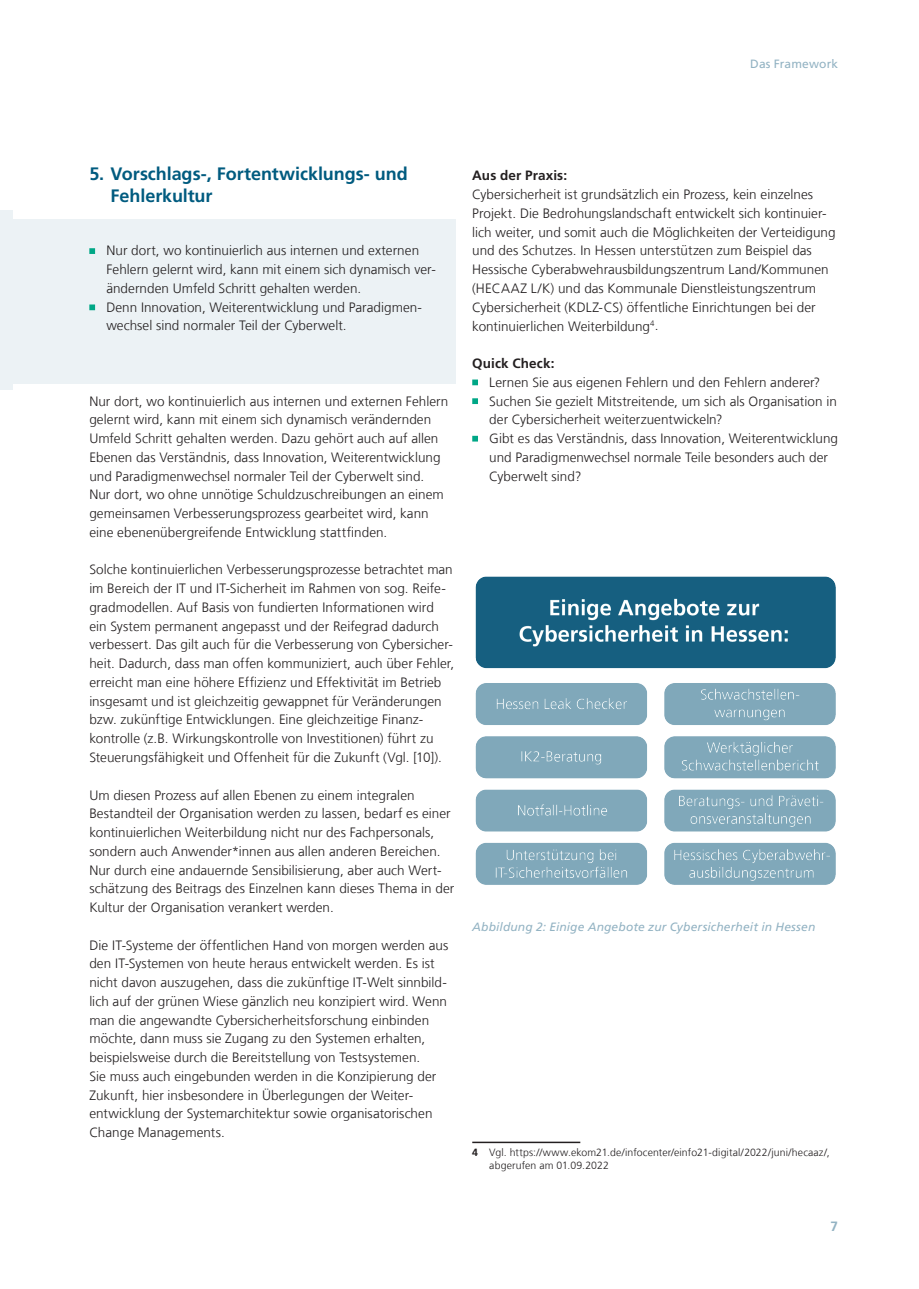
<style>
.page{position:relative;width:919px;height:1289px;background:#fff}
.page>*{position:absolute;margin:0;border:0;box-sizing:border-box;transform-origin:0 0}
.t1{font:700 18px/21.6px "Frutiger LT Com";letter-spacing:-.005em;color:#005b7f}
.t2{font:300 13.5px/18.8px "Frutiger LT Com";letter-spacing:.005em;color:#231f20}
.t3{font:700 13.5px "Frutiger LT Com";letter-spacing:.01em;color:#231f20}
.t4{font:700 13.5px "Frutiger LT Com";color:#93b3c3}
.t5{font:italic 12px "Frutiger LT Com";letter-spacing:.01em;color:#93b3c3}
.t6{font:12px "Frutiger LT Com";letter-spacing:.01em;color:#93b3c3}
.t7{font:300 10.5px/13.5px "Frutiger LT Com";letter-spacing:.01em;color:#231f20}
.s1{font-weight:700}
</style>
<div class="page">
<img style="left:475px;top:576px;width:361px;height:309px">
<svg style="left:472px;top:379px;width:6px;height:6px"></svg>
<svg style="left:472px;top:398px;width:6px;height:6px"></svg>
<svg style="left:472px;top:436px;width:6px;height:5px"></svg>
<hr style="left:472px;top:1141px;width:108px;height:2px;background:#231f20">
<div style="left:0;top:210px;width:13px;height:180px;background:#ecf2f5"></div>
<div style="left:13px;top:219px;width:442px;height:165px;background:#ecf2f5"></div>
<svg style="left:89px;top:248px;width:7px;height:6px"></svg>
<svg style="left:89px;top:304px;width:7px;height:6px"></svg>
<p class="t6" style="left:750px;top:57px;width:89px">Das Framework</p>
<h1 class="t1" style="left:111px;top:163px;width:299px;text-indent:-21px">5. Vorschlags-, Fortentwicklungs- und<br>Fehlerkultur</h1>
<p class="t2" style="left:106px;top:241px;width:331px">Nur dort, wo kontinuierlich aus internen und externen Fehlern gelernt wird, kann mit einem sich dynamisch ver&shy;ändernden Umfeld Schritt gehalten werden.<br>Denn Innovation, Weiterentwicklung und Paradigmen&shy;wechsel sind normaler Teil der Cyberwelt.</p>
<p class="t2" style="left:89px;top:391px;width:360px">Nur dort, wo kontinuierlich aus internen und externen Fehlern gelernt wird, kann mit einem sich dynamisch verändernden Umfeld Schritt gehalten werden. Dazu gehört auch auf allen Ebenen das Verständnis, dass Innovation, Weiterentwicklung und Paradigmenwechsel normaler Teil der Cyberwelt sind.<br>Nur dort, wo ohne unnötige Schuldzuschreibungen an einem gemeinsamen Verbesserungsprozess gearbeitet wird, kann eine ebenenübergreifende Entwicklung stattfinden.</p>
<p class="t2" style="left:89px;top:560px;width:366px">Solche kontinuierlichen Verbesserungsprozesse betrachtet man im Bereich der IT und IT-Sicherheit im Rahmen von sog. Reife&shy;gradmodellen. Auf Basis von fundierten Informationen wird ein System permanent angepasst und der Reifegrad dadurch verbessert. Das gilt auch für die Verbesserung von Cybersicher&shy;heit. Dadurch, dass man offen kommuniziert, auch über Fehler, erreicht man eine höhere Effizienz und Effektivität im Betrieb insgesamt und ist gleichzeitig gewappnet für Veränderungen bzw. zukünftige Entwicklungen. Eine gleichzeitige Finanz&shy;kontrolle (z.B. Wirkungskontrolle von Investitionen) führt zu Steuerungsfähigkeit und Offenheit für die Zukunft (Vgl. [10]).</p>
<p class="t2" style="left:89px;top:785px;width:366px">Um diesen Prozess auf allen Ebenen zu einem integralen Bestandteil der Organisation werden zu lassen, bedarf es einer kontinuierlichen Weiterbildung nicht nur des Fachpersonals, sondern auch Anwender*innen aus allen anderen Bereichen.<br>Nur durch eine andauernde Sensibilisierung, aber auch Wert&shy;schätzung des Beitrags des Einzelnen kann dieses Thema in der Kultur der Organisation verankert werden.</p>
<p class="t2" style="left:89px;top:935px;width:360px">Die IT-Systeme der öffentlichen Hand von morgen werden aus den IT-Systemen von heute heraus entwickelt werden. Es ist nicht davon auszugehen, dass die zukünftige IT-Welt sinnbild&shy;lich auf der grünen Wiese gänzlich neu konzipiert wird. Wenn man die angewandte Cybersicherheitsforschung einbinden möchte, dann muss sie Zugang zu den Systemen erhalten, beispielsweise durch die Bereitstellung von Testsystemen.<br>Sie muss auch eingebunden werden in die Konzipierung der Zukunft, hier insbesondere in Überlegungen der Weiter&shy;entwicklung der Systemarchitektur sowie organisatorischen Change Managements.</p>
<p class="t3" style="left:472px;top:168px;width:96px">Aus der Praxis:</p>
<p class="t2" style="left:472px;top:185px;width:365px">Cybersicherheit ist grundsätzlich ein Prozess, kein einzelnes Projekt. Die Bedrohungslandschaft entwickelt sich kontinuier&shy;lich weiter, und somit auch die Möglichkeiten der Verteidigung und des Schutzes. In Hessen unterstützen zum Beispiel das Hessische Cyberabwehrausbildungszentrum Land/Kommunen (HECAAZ L/K) und das Kommunale Dienstleistungszentrum Cybersicherheit (KDLZ-CS) öffentliche Einrichtungen bei der kontinuierlichen Weiterbildung<sup>4</sup>.</p>
<p class="t3" style="left:472px;top:355px;width:84px">Quick Check:</p>
<p class="t2" style="left:489px;top:373px;width:350px">Lernen Sie aus eigenen Fehlern und den Fehlern anderer?<br>Suchen Sie gezielt Mitstreitende, um sich als Organisation in der Cybersicherheit weiterzuentwickeln?<br>Gibt es das Verständnis, dass Innovation, Weiterentwicklung und Paradigmenwechsel normale Teile besonders auch der Cyberwelt sind?</p>
<p class="t5" style="left:472px;top:919px;width:344px">Abbildung 2: Einige Angebote zur Cybersicherheit in Hessen</p>
<p class="t7" style="left:489px;top:1145px;width:342px;text-indent:-17px"><span class="s1">4</span> Vgl. https://www.ekom21.de/infocenter/einfo21-digital/2022/juni/hecaaz/, abgerufen am 01.09.2022</p>
<p class="t4" style="left:830px;top:1218px;width:9px">7</p>
</div>
